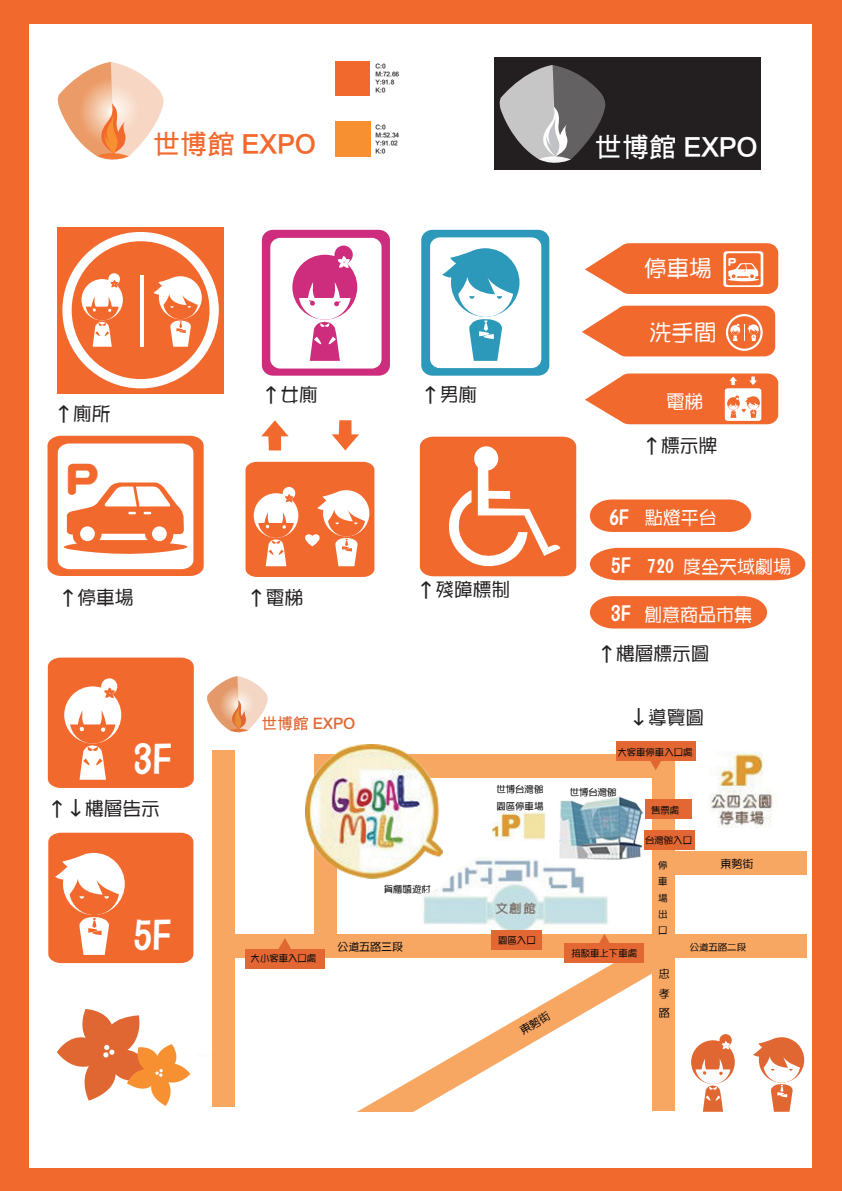
<style>
.page{position:relative;width:842px;height:1191px;background:#fff}
.page>*{position:absolute;margin:0;border:0;box-sizing:border-box;transform-origin:0 0}
.t1{font:40.25px "DF Yuan UB HKP BF";color:#f2692e}
.t2{font:39.25px "DFPOP1 W5 WIN BF";color:#fff}
.t3{font:27.2px "DF Hei Bd HKP BF";color:#f2692e}
.t4{font:27.2px "DF Hei Bd HKP BF";color:#fff}
.t5{font:22.45px "DFPOP1 W5 WIN BF";color:#fff}
.t6{font:22.1px "DFPOP1 W5 WIN BF";color:#fff}
.t7{font:18.65px "DFPOP1 W5 WIN BF";color:#231f20}
.t8{font:18.55px "DFPOP1 W5 WIN BF";color:#fff}
.t9{font:18px "DFPOP1 W5 WIN BF";color:#fff}
.t10{font:15.65px "DF Hei Bd HKP BF";color:#e16732}
.t11{font:10.95px/19.1px "DFPOP1 W5 WIN BF";color:#0b0909;text-align:justify}
.t12{font:10.25px "DF Yuan UB HKP BF";color:#fff}
.t13{font:9.4px/16.4px "DFPOP1 W5 WIN BF";color:#0b0909;text-align:justify}
.t14{font:9.4px/16.4px "DFPOP1 W5 WIN BF";color:#070606}
.t15{font:6.65px/8px "DF Hei Bd HKP BF";color:#231f20}
.s1{font-size:20.3px}
</style>
<div class="page">
<div style="left:0;top:1px;width:842px;height:1190px;background:#f2692e"></div>
<div style="left:30px;top:24px;width:782px;height:1144px;background:#fff"></div>
<div style="left:57px;top:227px;width:167px;height:166px;background:#f2692e"></div>
<div style="left:62px;top:232px;width:157px;height:156px;background:#fff;border-radius:50%"></div>
<div style="left:72px;top:241px;width:137px;height:138px;background:#f2692e;border-radius:50%"></div>
<hr style="left:140px;top:275px;width:4px;height:72px;background:#fff">
<svg style="left:153px;top:276px;width:49px;height:71px"></svg>
<svg style="left:82px;top:273px;width:41px;height:74px"></svg>
<div style="left:262px;top:230px;width:128px;height:146px;background:#cd2d7c;border-radius:11px"></div>
<div style="left:270px;top:238px;width:111px;height:130px;background:#fff;border-radius:10px"></div>
<svg style="left:292px;top:245px;width:65px;height:116px"></svg>
<div style="left:421px;top:230px;width:128px;height:146px;background:#2d99ba;border-radius:11px"></div>
<div style="left:430px;top:237px;width:111px;height:131px;background:#fff;border-radius:10px"></div>
<svg style="left:442px;top:248px;width:77px;height:113px"></svg>
<svg style="left:48px;top:436px;width:156px;height:140px"></svg>
<svg style="left:332px;top:420px;width:27px;height:30px"></svg>
<svg style="left:261px;top:420px;width:28px;height:30px"></svg>
<svg style="left:245px;top:462px;width:129px;height:115px"></svg>
<svg style="left:585px;top:243px;width:193px;height:51px"></svg>
<svg style="left:582px;top:306px;width:193px;height:50px;background:#f37f4d"></svg>
<svg style="left:585px;top:373px;width:193px;height:51px"></svg>
<svg style="left:48px;top:657px;width:146px;height:131px;background:#f37f4c"></svg>
<svg style="left:48px;top:832px;width:145px;height:131px"></svg>
<svg style="left:58px;top:62px;width:106px;height:98px"></svg>
<div style="left:494px;top:58px;width:266px;height:112px;background:#231f20"></div>
<svg style="left:500px;top:65px;width:105px;height:98px"></svg>
<div style="left:335px;top:62px;width:34px;height:34px;background:#f2692e"></div>
<div style="left:335px;top:121px;width:36px;height:35px;background:#f69030"></div>
<svg style="left:420px;top:436px;width:156px;height:140px;background:#f4804e"></svg>
<svg style="left:753px;top:1037px;width:51px;height:74px"></svg>
<svg style="left:691px;top:1034px;width:44px;height:77px"></svg>
<svg style="left:207px;top:676px;width:61px;height:56px"></svg>
<div style="left:212px;top:750px;width:23px;height:357px;background:#f8a763"></div>
<div style="left:314px;top:754px;width:23px;height:204px;background:#f8a763"></div>
<div style="left:652px;top:754px;width:22px;height:357px;background:#f8a763"></div>
<img style="left:559px;top:796px;width:85px;height:63px">
<img style="left:491px;top:812px;width:55px;height:28px">
<img style="left:423px;top:857px;width:197px;height:76px">
<div style="left:215px;top:934px;width:591px;height:24px;background:#f8a763"></div>
<div style="left:314px;top:754px;width:360px;height:24px;background:#f8a763"></div>
<div style="left:670px;top:851px;width:136px;height:24px;background:#f8a763"></div>
<img style="left:305px;top:744px;width:137px;height:134px">
<div style="left:645px;top:799px;width:46px;height:20px;background:#e26732"></div>
<svg style="left:358px;top:942px;width:294px;height:169px"></svg>
<svg style="left:650px;top:761px;width:11px;height:9px"></svg>
<svg style="left:597px;top:934px;width:15px;height:9px"></svg>
<svg style="left:279px;top:938px;width:12px;height:10px"></svg>
<div style="left:644px;top:830px;width:51px;height:20px;background:#e26732"></div>
<div style="left:491px;top:930px;width:50px;height:19px;background:#e26732"></div>
<img style="left:695px;top:751px;width:78px;height:76px">
<div style="left:616px;top:741px;width:79px;height:20px;background:#e26732"></div>
<div style="left:245px;top:948px;width:79px;height:20px;background:#e26732"></div>
<div style="left:565px;top:943px;width:79px;height:20px;background:#e26732"></div>
<div style="left:590px;top:548px;width:215px;height:32px;background:#f2692e"></div>
<svg style="left:590px;top:596px;width:177px;height:32px;background:#f2713a"></svg>
<svg style="left:590px;top:499px;width:161px;height:33px;background:#f2743d"></svg>
<svg style="left:57px;top:1009px;width:133px;height:97px"></svg>
<svg style="left:518px;top:1010px;width:33px;height:25px"></svg>
<p class="t15" style="left:375px;top:63px;width:25px">C:0<br>M:72.66<br>Y:91.8<br>K:0</p>
<p class="t15" style="left:375px;top:123px;width:25px">C:0<br>M:52.34<br>Y:91.02<br>K:0</p>
<h3 class="t3" style="left:153px;top:130px;width:164px">世博館 EXPO</h3>
<h3 class="t4" style="left:595px;top:133px;width:164px">世博館 EXPO</h3>
<h3 class="t5" style="left:644px;top:257px;width:69px">停車場</h3>
<p class="t12" style="left:728px;top:257px;width:9px">P</p>
<h3 class="t7" style="left:55px;top:404px;width:58px">↑廁所</h3>
<h1 class="t1" style="left:67px;top:458px;width:33px">P</h1>
<h3 class="t7" style="left:262px;top:385px;width:58px">↑女廁</h3>
<h3 class="t7" style="left:421px;top:385px;width:58px">↑男廁</h3>
<h3 class="t7" style="left:59px;top:588px;width:76px">↑停車場</h3>
<h3 class="t7" style="left:247px;top:588px;width:58px">↑電梯</h3>
<h3 class="t7" style="left:417px;top:580px;width:95px">↑殘障標制</h3>
<h2 class="t2" style="left:133px;top:740px;width:41px">3F</h2>
<h3 class="t7" style="left:48px;top:799px;width:114px">↑↓樓層告示</h3>
<h3 class="t10" style="left:262px;top:715px;width:95px">世博館 EXPO</h3>
<p class="t14" style="left:384px;top:881px;width:48px">貨櫃嬉遊村</p>
<p class="t14" style="left:496px;top:781px;width:48px">世博台灣館園區停車場</p>
<h2 class="t2" style="left:133px;top:917px;width:41px">5F</h2>
<p class="t13" style="left:251px;top:950px;width:67px">大小客車入口處</p>
<p class="t11" style="left:337px;top:936px;width:67px">公道五路三段</p>
<p class="t13" style="left:498px;top:931px;width:39px">園區入口</p>
<h3 class="t6" style="left:649px;top:321px;width:68px">洗手間</h3>
<h3 class="t8" style="left:666px;top:392px;width:39px">電梯</h3>
<h3 class="t7" style="left:642px;top:436px;width:76px">↑標示牌</h3>
<h3 class="t9" style="left:609px;top:508px;width:109px"><span class="s1">6F</span> 點燈平台</h3>
<h3 class="t9" style="left:611px;top:558px;width:182px"><span class="s1">5F</span> 720 度全天域劇場</h3>
<h3 class="t9" style="left:611px;top:605px;width:143px"><span class="s1">3F</span> 創意商品市集</h3>
<h3 class="t7" style="left:598px;top:644px;width:114px">↑樓層標示圖</h3>
<h3 class="t7" style="left:629px;top:708px;width:76px">↓導覽圖</h3>
<p class="t13" style="left:617px;top:743px;width:77px">大客車停車入口處</p>
<p class="t14" style="left:570px;top:784px;width:48px">世博台灣館</p>
<p class="t13" style="left:571px;top:945px;width:67px">接駁車上下車處</p>
<p class="t13" style="left:651px;top:801px;width:30px">售票處</p>
<p class="t13" style="left:645px;top:832px;width:48px">台灣館入口</p>
<p class="t13" style="left:658px;top:856px;width:11px">停車場出口</p>
<p class="t11" style="left:720px;top:854px;width:34px">東勢街</p>
<p class="t11" style="left:659px;top:964px;width:12px">忠孝路</p>
<p class="t13" style="left:690px;top:938px;width:58px">公道五路二段</p>
</div>
